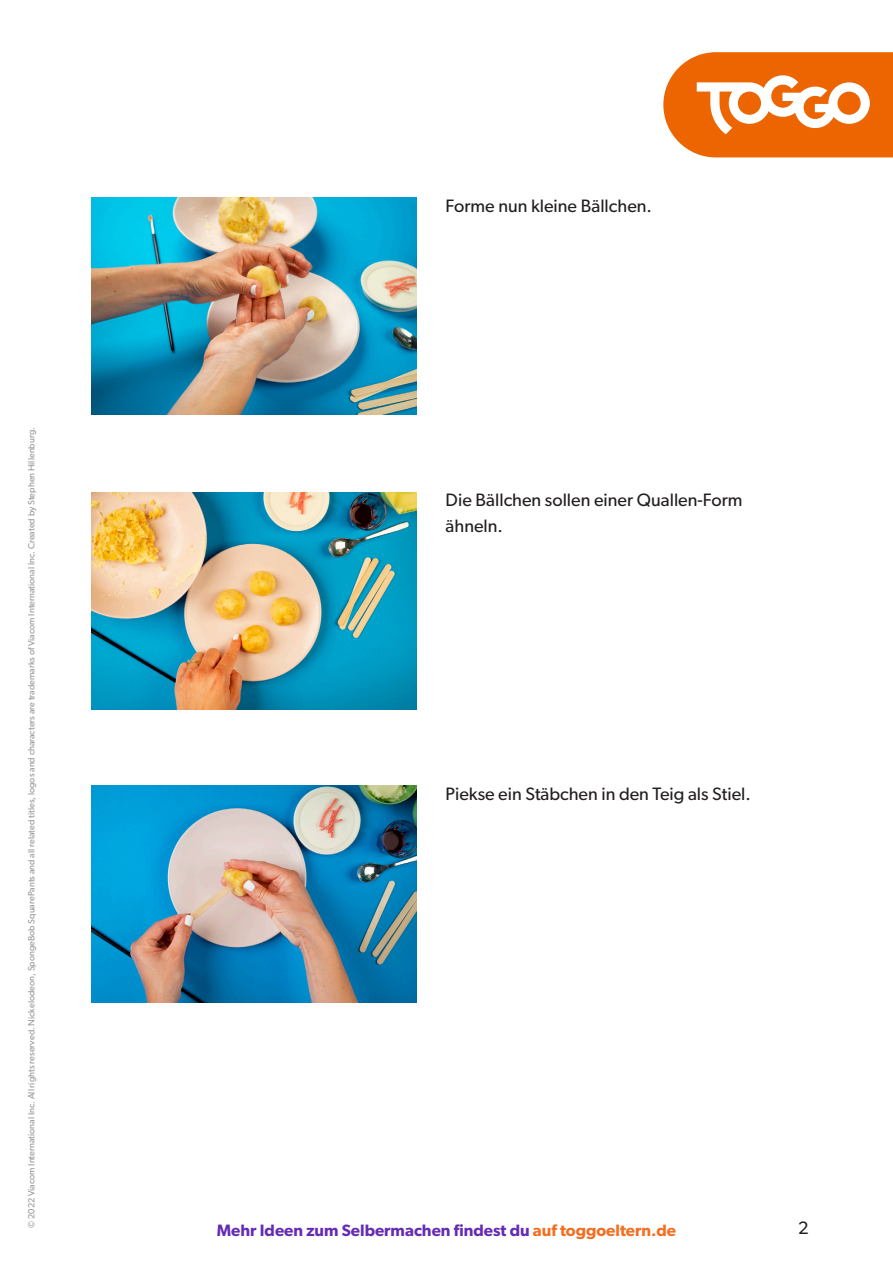
<style>
.page{position:relative;width:893px;height:1263px;background:#fff}
.page>*{position:absolute;margin:0;border:0;box-sizing:border-box;transform-origin:0 0}
.fließtext{font:18px "Gibson";color:#231f20}
.bulltet{font:18px "Gibson";color:#231f20}
.t1{font:600 16.5px "Gibson";color:#652cb3}
.t2{font:9px "Gibson";color:#939598}
.s1{color:#f36e21}
</style>
<div class="page">
<svg style="left:663px;top:52px;width:230px;height:105px"></svg>
<img style="left:91px;top:197px;width:326px;height:218px">
<img style="left:91px;top:492px;width:326px;height:217px">
<img style="left:91px;top:785px;width:326px;height:218px">
<p class="t2" style="left:26px;top:1228px;width:802px;rotate:-90deg">© 2022 Viacom International Inc. All rights reserved. Nickelodeon, SpongeBob SquarePants and all related titles, logos and characters are trademarks of Viacom International Inc. Created by Stephen Hillenburg.</p>
<p class="fließtext" style="left:446px;top:195px;width:208px">Forme nun kleine Bällchen.</p>
<p class="bulltet" style="left:446px;top:489px;width:298px">Die Bällchen sollen einer Quallen-Form</p>
<p class="bulltet" style="left:446px;top:515px;width:59px">ähneln.</p>
<p class="fließtext" style="left:446px;top:783px;width:307px">Piekse ein Stäbchen in den Teig als Stiel.</p>
<h2 class="t1" style="left:217px;top:1220px;width:461px">Mehr Ideen zum Selbermachen findest du <span class="s1">auf toggoeltern.de</span></h2>
<h1 class="fließtext" style="left:798px;top:1217px;width:12px">2</h1>
</div>
